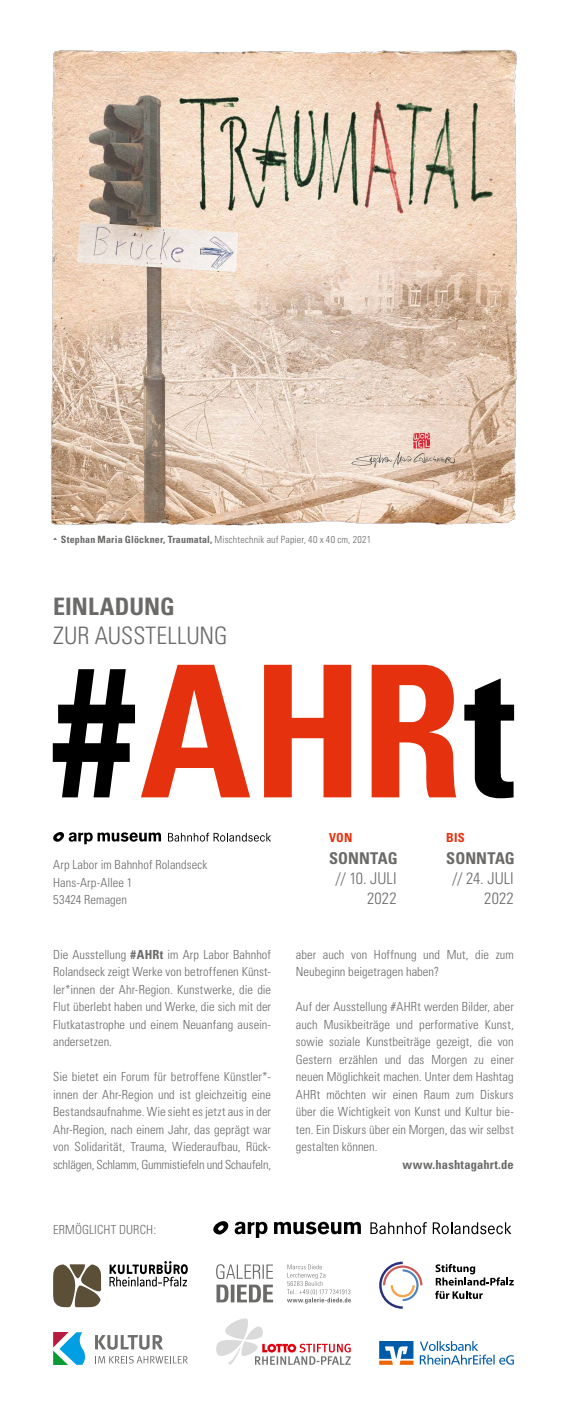
<style>
.page{position:relative;width:567px;height:1418px;background:#fff}
.page>*{position:absolute;margin:0;border:0;box-sizing:border-box;transform-origin:0 0}
.t1{font:700 condensed 183.5px "Univers";color:#e6310e}
.t2{font:300 condensed 24px "Univers";color:#6b6a69}
.t3{font:700 condensed 24px "Univers";color:#6b6a69}
.t4{font:300 condensed 16.25px/20px "Univers";letter-spacing:.01em;color:#6b6a69;text-align:right}
.t5{font:700 condensed 16.25px "Univers";letter-spacing:.005em;color:#6b6a69}
.t6{font:300 condensed 12.5px/17.5px "Univers";letter-spacing:.005em;color:#6b6a69;text-align:justify}
.t7{font:700 condensed 12.5px "Univers";letter-spacing:.01em;color:#6b6a69}
.t8{font:700 condensed 12.5px "Univers";letter-spacing:.01em;color:#e6310e}
.t9{font:300 condensed 10px "Univers";letter-spacing:.015em;color:#6b6a69}
.s1{font-weight:700}
.s2{color:#000}
</style>
<div class="page">
<img style="left:50px;top:49px;width:467px;height:477px">
<svg style="left:53px;top:832px;width:108px;height:12px"></svg>
<svg style="left:168px;top:832px;width:103px;height:9px"></svg>
<svg style="left:53px;top:1264px;width:48px;height:43px;background:#776c59"></svg>
<svg style="left:110px;top:1261px;width:78px;height:25px"></svg>
<svg style="left:379px;top:1341px;width:34px;height:23px"></svg>
<svg style="left:420px;top:1341px;width:94px;height:23px"></svg>
<svg style="left:287px;top:1264px;width:64px;height:39px"></svg>
<svg style="left:216px;top:1284px;width:57px;height:18px"></svg>
<svg style="left:216px;top:1264px;width:57px;height:14px"></svg>
<svg style="left:216px;top:1318px;width:135px;height:46px"></svg>
<svg style="left:379px;top:1261px;width:43px;height:47px"></svg>
<svg style="left:435px;top:1264px;width:79px;height:34px"></svg>
<svg style="left:274px;top:1221px;width:87px;height:13px"></svg>
<svg style="left:235px;top:1221px;width:32px;height:16px"></svg>
<svg style="left:213px;top:1221px;width:15px;height:13px"></svg>
<svg style="left:370px;top:1222px;width:57px;height:12px"></svg>
<svg style="left:433px;top:1222px;width:78px;height:12px"></svg>
<svg style="left:53px;top:1332px;width:33px;height:32px"></svg>
<svg style="left:98px;top:1356px;width:90px;height:7px"></svg>
<svg style="left:95px;top:1335px;width:68px;height:14px"></svg>
<p class="t9" style="left:61px;top:533px;width:312px"><span class="s1">Stephan Maria Glöckner, Traumatal,</span> Mischtechnik auf Papier, 40 x 40 cm, 2021</p>
<h2 class="t3" style="left:53px;top:591px;width:123px">EINLADUNG</h2>
<h2 class="t2" style="left:53px;top:620px;width:176px">ZUR AUSSTELLUNG</h2>
<h1 class="t1" style="left:53px;top:619px;width:464px"><span class="s2">#</span>AHR<span class="s2">t</span></h1>
<p class="t6" style="left:53px;top:856px;width:156px;text-align:left">Arp Labor im Bahnhof Rolandseck<br>Hans-Arp-Allee 1<br>53424 Remagen</p>
<p class="t6" style="left:53px;top:945px;width:219px">Die Ausstellung <span class="s1">#AHRt</span> im Arp Labor Bahnhof Rolandseck zeigt Werke von betroffenen Künst&shy;ler*innen der Ahr-Region. Kunstwerke, die die Flut überlebt haben und Werke, die sich mit der Flutkatastrophe und einem Neuanfang ausein&shy;andersetzen.</p>
<p class="t6" style="left:53px;top:1068px;width:219px">Sie bietet ein Forum für betroffene Künstler*- innen der Ahr-Region und ist gleichzeitig eine Bestandsaufnahme. Wie sieht es jetzt aus in der Ahr-Region, nach einem Jahr, das geprägt war von Solidarität, Trauma, Wiederaufbau, Rück&shy;schlägen, Schlamm, Gummistiefeln und Schaufeln,</p>
<p class="t6" style="left:53px;top:1220px;width:105px">ERMÖGLICHT DURCH:</p>
<p class="t8" style="left:329px;top:829px;width:25px">VON</p>
<h3 class="t5" style="left:329px;top:848px;width:70px">SONNTAG</h3>
<h3 class="t4" style="left:335px;top:868px;width:63px">// 10. JULI<br>2022</h3>
<p class="t8" style="left:446px;top:829px;width:20px">BIS</p>
<h3 class="t5" style="left:446px;top:848px;width:70px">SONNTAG</h3>
<h3 class="t4" style="left:452px;top:868px;width:63px">// 24. JULI<br>2022</h3>
<p class="t6" style="left:296px;top:945px;width:219px">aber auch von Hoffnung und Mut, die zum<br>Neubeginn beigetragen haben?</p>
<p class="t6" style="left:296px;top:998px;width:219px">Auf der Ausstellung #AHRt werden Bilder, aber auch Musikbeiträge und performative Kunst, sowie soziale Kunstbeiträge gezeigt, die von Gestern erzählen und das Morgen zu einer neuen Möglichkeit machen. Unter dem Hashtag AHRt möchten wir einen Raum zum Diskurs über die Wichtigkeit von Kunst und Kultur bie&shy;ten. Ein Diskurs über ein Morgen, das wir selbst gestalten können.</p>
<p class="t7" style="left:403px;top:1156px;width:113px">www.hashtagahrt.de</p>
</div>
